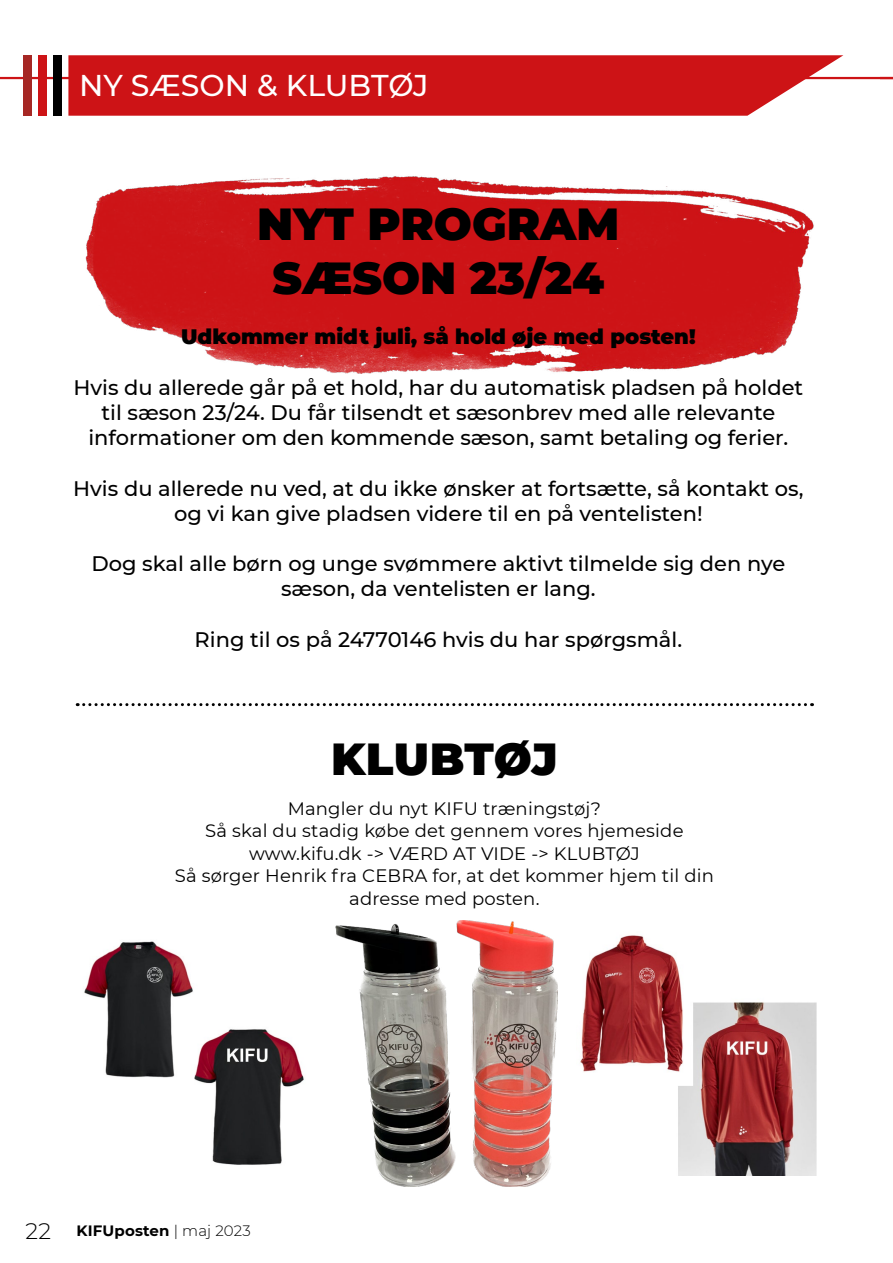
<style>
.page{position:relative;width:893px;height:1263px;background:#fff}
.page>*{position:absolute;margin:0;border:0;box-sizing:border-box;transform-origin:0 0}
.t1{font:100 45px/54px "Montserrat";color:#000;text-align:center}
.t2{font:500 30px "Montserrat";color:#fff}
.t3{font:500 21px/25.2px "Montserrat";color:#000;text-align:center}
.t4{font:100 21px "Montserrat";color:#000}
.t5{font:18px/22.5px "Montserrat";letter-spacing:.01em;color:#000;text-align:center}
.t6{font:700 15px "Montserrat";letter-spacing:.01em;color:#000}
.s1{font-weight:300;font-size:22.5px}
.s2{font-weight:300}
</style>
<div class="page">
<hr style="left:0;top:77px;width:893px;height:2px;background:#cd1316">
<svg style="left:68px;top:55px;width:775px;height:61px;background:#d02326"></svg>
<div style="left:53px;top:55px;width:9px;height:61px;background:#000"></div>
<div style="left:38px;top:55px;width:9px;height:61px;background:#cd1316"></div>
<div style="left:23px;top:55px;width:9px;height:61px;background:#a62724"></div>
<img style="left:85px;top:176px;width:729px;height:198px">
<svg style="left:77px;top:703px;width:728px;height:3px"></svg>
<img style="left:84px;top:941px;width:220px;height:224px">
<img style="left:580px;top:935px;width:236px;height:240px">
<img style="left:335px;top:921px;width:223px;height:265px">
<h2 class="t2" style="left:79px;top:65px;width:351px">NY SÆSON &amp; KLUBTØJ</h2>
<h1 class="t1" style="left:257px;top:196px;width:364px">NYT PROGRAM<br>SÆSON 23/24</h1>
<p class="t4" style="left:181px;top:323px;width:516px">Udkommer midt juli, så hold øje med posten!</p>
<p class="t3" style="left:73px;top:374px;width:731px">Hvis du allerede går på et hold, har du automatisk pladsen på holdet til sæson 23/24. Du får tilsendt et sæsonbrev med alle relevante informationer om den kommende sæson, samt betaling og ferier.</p>
<p class="t3" style="left:73px;top:475px;width:732px">Hvis du allerede nu ved, at du ikke ønsker at fortsætte, så kontakt os, og vi kan give pladsen videre til en på ventelisten!</p>
<p class="t3" style="left:91px;top:550px;width:695px">Dog skal alle børn og unge svømmere aktivt tilmelde sig den nye sæson, da ventelisten er lang.</p>
<p class="t3" style="left:195px;top:626px;width:489px">Ring til os på 24770146 hvis du har spørgsmål.</p>
<h1 class="t1" style="left:331px;top:731px;width:228px">KLUBTØJ</h1>
<p class="t5" style="left:175px;top:796px;width:541px">Mangler du nyt KIFU træningstøj?<br>Så skal du stadig købe det gennem vores hjemeside www.kifu.dk -&gt; VÆRD AT VIDE -&gt; KLUBTØJ<br>Så sørger Henrik fra CEBRA for, at det kommer hjem til din adresse med posten.</p>
<p class="t6" style="left:25px;top:1220px;width:227px"><span class="s1">22</span> KIFUposten <span class="s2">| maj 2023</span></p>
</div>
